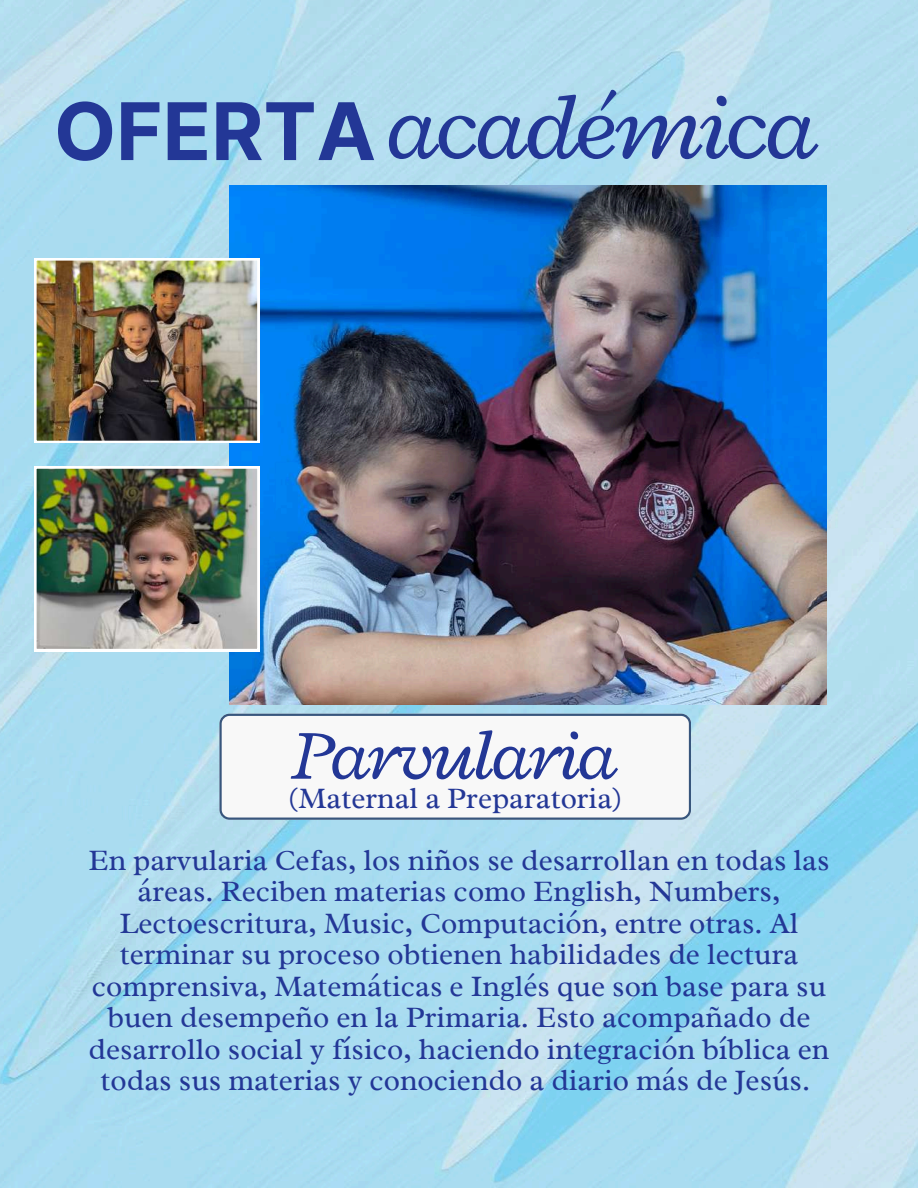
<style>
.page{position:relative;width:918px;height:1188px;background:#fff}
.page>*{position:absolute;margin:0;border:0;box-sizing:border-box;transform-origin:0 0}
.t1{font:italic 97.5px "Radley";letter-spacing:-.04em;color:#233796}
.t2{font:italic 73.8px "Radley";letter-spacing:-.04em;color:#233796}
.t3{font:30px/31.5px "Radley";color:#233796;text-align:center}
.s1{font-family:"Inter";font-weight:700;font-style:normal;font-size:79.5px}
</style>
<div class="page">
<img style="left:0;top:0;width:918px;height:1188px">
<img style="left:229px;top:185px;width:597px;height:519px">
<img style="left:34px;top:258px;width:225px;height:185px">
<img style="left:34px;top:467px;width:225px;height:184px">
<svg style="left:219px;top:714px;width:472px;height:105px"></svg>
<h1 class="t1" style="left:54px;top:64px;width:766px"><span class="s1">OFERTA</span> académica</h1>
<h2 class="t2" style="left:293px;top:708px;width:326px">Parvularia</h2>
<p class="t3" style="left:288px;top:783px;width:335px">(Maternal a Preparatoria)</p>
<p class="t3" style="left:88px;top:844px;width:743px">En parvularia Cefas, los niños se desarrollan en todas las áreas. Reciben materias como English, Numbers, Lectoescritura, Music, Computación, entre otras. Al terminar su proceso obtienen habilidades de lectura comprensiva, Matemáticas e Inglés que son base para su buen desempeño en la Primaria. Esto acompañado de desarrollo social y físico, haciendo integración bíblica en todas sus materias y conociendo a diario más de Jesús.</p>
</div>
